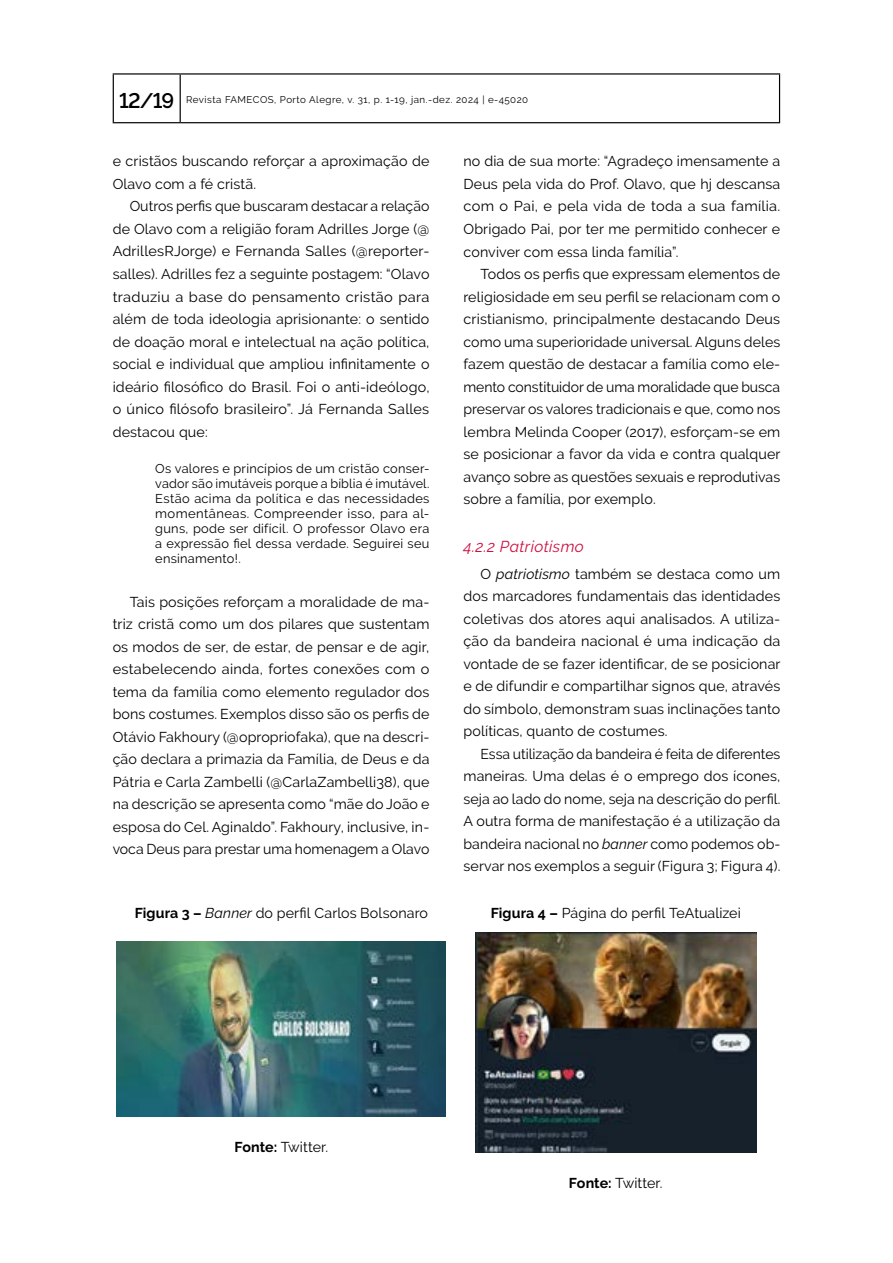
<style>
.page{position:relative;width:893px;height:1263px;background:#fff}
.page>*{position:absolute;margin:0;border:0;box-sizing:border-box;transform-origin:0 0}
.t1{font:italic 15.75px "Raleway";letter-spacing:.025em;color:#cf0f40}
.t2{font:14.25px/22.5px "Raleway";letter-spacing:.01em;color:#000;text-align:justify}
.t3{font:12.75px/15px "Raleway";letter-spacing:.02em;color:#000;text-align:justify}
.t4{font:9.75px "Raleway";letter-spacing:.05em;color:#000}
.s1{font-weight:600;font-size:21px}
.s2{font-weight:700}
.s3{font-style:italic}
</style>
<div class="page">
<hr style="left:180px;top:75px;width:1px;height:47px;background:#000">
<hr style="left:113px;top:73px;width:67px;height:2px;background:#000">
<hr style="left:113px;top:75px;width:1px;height:47px;background:#000">
<hr style="left:180px;top:73px;width:600px;height:2px;background:#000">
<hr style="left:779px;top:75px;width:1px;height:47px;background:#000">
<hr style="left:113px;top:122px;width:67px;height:1px;background:#000">
<hr style="left:180px;top:122px;width:600px;height:1px;background:#000">
<img style="left:117px;top:942px;width:329px;height:174px">
<img style="left:475px;top:933px;width:281px;height:219px">
<p class="t4" style="left:119px;top:94px;width:410px"><span class="s1">12/19</span> Revista FAMECOS, Porto Alegre, v. 31, p. 1-19, jan.-dez. 2024 | e-45020</p>
<p class="t2" style="left:113px;top:150px;width:318px">e cristãos buscando reforçar a aproximação de<br>Olavo com a fé cristã.</p>
<p class="t2" style="left:113px;top:195px;width:318px;text-indent:17px">Outros perfis que buscaram destacar a relação de Olavo com a religião foram Adrilles Jorge (@ AdrillesRJorge) e Fernanda Salles (@reporter&shy;salles). Adrilles fez a seguinte postagem: “Olavo traduziu a base do pensamento cristão para além de toda ideologia aprisionante: o sentido de doação moral e intelectual na ação política, social e individual que ampliou infinitamente o ideário filosófico do Brasil. Foi o anti-ideólogo, o único filósofo brasileiro”. Já Fernanda Salles destacou que:</p>
<p class="t3" style="left:155px;top:461px;width:276px">Os valores e princípios de um cristão conser&shy;vador são imutáveis porque a bíblia é imutável.<br>Estão acima da política e das necessidades momentâneas. Compreender isso, para al&shy;guns, pode ser difícil. O professor Olavo era a expressão fiel dessa verdade. Seguirei seu ensinamento!.</p>
<p class="t2" style="left:113px;top:590px;width:318px;text-indent:17px">Tais posições reforçam a moralidade de ma&shy;triz cristã como um dos pilares que sustentam os modos de ser, de estar, de pensar e de agir, estabelecendo ainda, fortes conexões com o tema da família como elemento regulador dos bons costumes. Exemplos disso são os perfis de Otávio Fakhoury (@opropriofaka), que na descri&shy;ção declara a primazia da Família, de Deus e da Pátria e Carla Zambelli (@CarlaZambelli38), que na descrição se apresenta como “mãe do João e esposa do Cel. Aginaldo”. Fakhoury, inclusive, in&shy;voca Deus para prestar uma homenagem a Olavo</p>
<p class="t2" style="left:135px;top:902px;width:295px"><span class="s2">Figura 3 –</span> <span class="s3">Banner</span> do perfil Carlos Bolsonaro</p>
<p class="t2" style="left:463px;top:150px;width:318px">no dia de sua morte: “Agradeço imensamente a Deus pela vida do Prof. Olavo, que hj descansa com o Pai, e pela vida de toda a sua família.<br>Obrigado Pai, por ter me permitido conhecer e conviver com essa linda família”.</p>
<p class="t2" style="left:463px;top:263px;width:319px;text-indent:17px">Todos os perfis que expressam elementos de religiosidade em seu perfil se relacionam com o cristianismo, principalmente destacando Deus como uma superioridade universal. Alguns deles fazem questão de destacar a família como ele&shy;mento constituidor de uma moralidade que busca preservar os valores tradicionais e que, como nos lembra Melinda Cooper (2017), esforçam-se em se posicionar a favor da vida e contra qualquer avanço sobre as questões sexuais e reprodutivas sobre a família, por exemplo.</p>
<p class="t1" style="left:463px;top:537px;width:122px">4.2.2 Patriotismo</p>
<p class="t2" style="left:463px;top:562px;width:319px;text-indent:17px">O <span class="s3">patriotismo</span> também se destaca como um dos marcadores fundamentais das identidades coletivas dos atores aqui analisados. A utiliza&shy;ção da bandeira nacional é uma indicação da vontade de se fazer identificar, de se posicionar e de difundir e compartilhar signos que, através do símbolo, demonstram suas inclinações tanto políticas, quanto de costumes.</p>
<p class="t2" style="left:463px;top:742px;width:318px;text-indent:17px">Essa utilização da bandeira é feita de diferentes maneiras. Uma delas é o emprego dos ícones, seja ao lado do nome, seja na descrição do perfil.<br>A outra forma de manifestação é a utilização da bandeira nacional no <span class="s3">banner</span> como podemos ob&shy;servar nos exemplos a seguir (Figura 3; Figura 4).</p>
<p class="t2" style="left:491px;top:902px;width:252px"><span class="s2">Figura 4 –</span> Página do perfil TeAtualizei</p>
<p class="t2" style="left:235px;top:1136px;width:95px"><span class="s2">Fonte:</span> Twitter.</p>
<p class="t2" style="left:569px;top:1172px;width:95px"><span class="s2">Fonte:</span> Twitter.</p>
</div>
